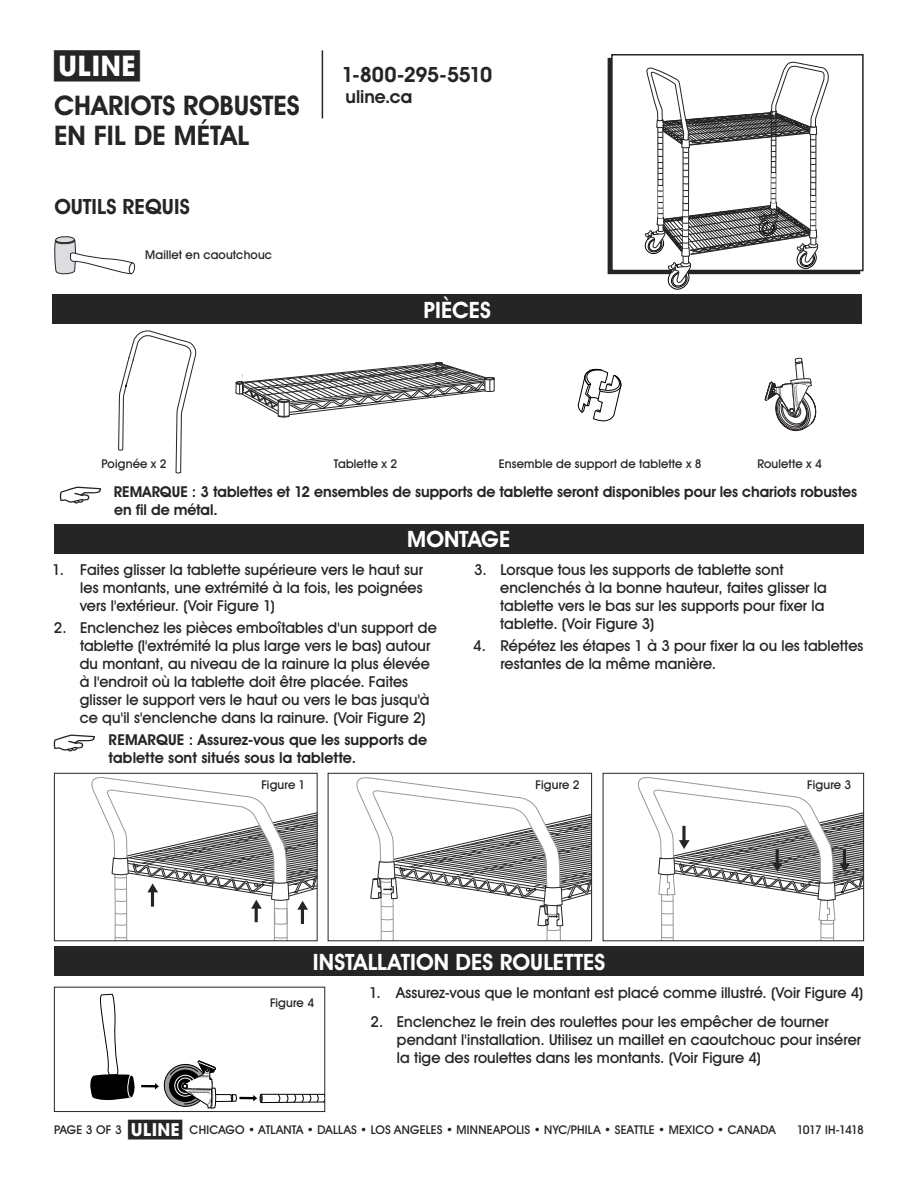
<style>
.page{position:relative;width:918px;height:1188px;background:#fff}
.page>*{position:absolute;margin:0;border:0;box-sizing:border-box;transform-origin:0 0}
.t1{font:700 28.5px "Uline Two Knine";color:#252525}
.t2{font:700 27px/30px "Uline Two Knine";color:#252525}
.t3{font:700 22.5px "Uline Two Knine";color:#fff}
.t4{font:700 21px "Uline Two Knine";letter-spacing:-.005em;color:#252525}
.t5{font:700 18px "Uline Two Knine";color:#252525}
.t6{font:15px/18px "Uline Two Knine";letter-spacing:.005em;color:#252525}
.t7{font:700 15px/18px "Uline Two Knine";color:#252525}
.t8{font:12px "Uline Two Knine";letter-spacing:.015em;color:#252525}
.t9{font:12px "Uline Two Knine";letter-spacing:-.07em;color:#252525}
.s1{font-size:18px}
</style>
<div class="page">
<hr style="left:322px;top:50px;width:1px;height:68px;background:#252525">
<svg style="left:90px;top:994px;width:233px;height:115px"></svg>
<div style="left:54px;top:987px;width:271px;height:125px;border:1px solid #252525"></div>
<div style="left:54px;top:524px;width:810px;height:30px;background:#252525"></div>
<svg style="left:54px;top:735px;width:41px;height:16px"></svg>
<div style="left:54px;top:946px;width:810px;height:30px;background:#252525"></div>
<svg style="left:91px;top:777px;width:225px;height:162px"></svg>
<div style="left:54px;top:773px;width:264px;height:168px;border:1px solid #252525"></div>
<svg style="left:356px;top:777px;width:234px;height:162px"></svg>
<div style="left:328px;top:773px;width:264px;height:168px;border:1px solid #252525"></div>
<svg style="left:637px;top:777px;width:225px;height:162px"></svg>
<div style="left:603px;top:773px;width:261px;height:168px;border:1px solid #252525"></div>
<svg style="left:236px;top:362px;width:259px;height:55px"></svg>
<div style="left:52px;top:294px;width:810px;height:30px;background:#252525"></div>
<svg style="left:60px;top:487px;width:41px;height:17px"></svg>
<svg style="left:118px;top:330px;width:78px;height:144px"></svg>
<svg style="left:765px;top:357px;width:51px;height:75px"></svg>
<svg style="left:577px;top:368px;width:45px;height:54px"></svg>
<div style="left:611px;top:54px;width:253px;height:217px;border:2px solid #252525"></div>
<svg style="left:54px;top:236px;width:81px;height:39px"></svg>
<svg style="left:645px;top:62px;width:184px;height:228px"></svg>
<h1 class="t1" style="left:54px;top:49px;width:87px">π</h1>
<h2 class="t2" style="left:54px;top:90px;width:247px">CHARIOTS ROBUSTES<br>EN FIL DE MÉTAL</h2>
<h3 class="t4" style="left:54px;top:194px;width:137px">OUTILS REQUIS</h3>
<p class="t8" style="left:145px;top:247px;width:129px">Maillet en caoutchouc</p>
<h3 class="t4" style="left:341px;top:62px;width:152px">1-800-295-5510</h3>
<p class="t5" style="left:345px;top:86px;width:68px">uline.ca</p>
<h3 class="t3" style="left:424px;top:296px;width:69px">PIÈCES</h3>
<p class="t8" style="left:101px;top:457px;width:67px">Poignée x 2</p>
<p class="t8" style="left:334px;top:457px;width:65px">Tablette x 2</p>
<p class="t8" style="left:499px;top:457px;width:204px">Ensemble de support de tablette x 8</p>
<p class="t8" style="left:757px;top:457px;width:66px">Roulette x 4</p>
<p class="t7" style="left:114px;top:483px;width:745px">REMARQUE : 3 tablettes et 12 ensembles de supports de tablette seront disponibles pour les chariots robustes en fil de métal.</p>
<h3 class="t3" style="left:407px;top:525px;width:105px">MONTAGE</h3>
<p class="t6" style="left:80px;top:560px;width:345px;text-align:justify;text-indent:-27px">1. Faites glisser la tablette supérieure vers le haut sur les montants, une extrémité à la fois, les poignées vers l'extérieur. (Voir Figure 1)</p>
<p class="t6" style="left:80px;top:618px;width:359px;text-indent:-26px">2. Enclenchez les pièces emboîtables d'un support de tablette (l'extrémité la plus large vers le bas) autour du montant, au niveau de la rainure la plus élevée à l'endroit où la tablette doit être placée. Faites glisser le support vers le haut ou vers le bas jusqu'à ce qu'il s'enclenche dans la rainure. (Voir Figure 2)</p>
<p class="t7" style="left:109px;top:731px;width:320px">REMARQUE : Assurez-vous que les supports de tablette sont situés sous la tablette.</p>
<p class="t6" style="left:500px;top:560px;width:328px;text-indent:-26px">3. Lorsque tous les supports de tablette sont enclenchés à la bonne hauteur, faites glisser la tablette vers le bas sur les supports pour fixer la tablette. (Voir Figure 3)</p>
<p class="t6" style="left:500px;top:636px;width:364px;text-indent:-27px">4. Répétez les étapes 1 à 3 pour fixer la ou les tablettes restantes de la même manière.</p>
<p class="t8" style="left:261px;top:778px;width:46px">Figure 1</p>
<p class="t8" style="left:536px;top:778px;width:46px">Figure 2</p>
<p class="t8" style="left:807px;top:778px;width:46px">Figure 3</p>
<h3 class="t3" style="left:313px;top:948px;width:294px">INSTALLATION DES ROULETTES</h3>
<p class="t8" style="left:270px;top:995px;width:46px">Figure 4</p>
<p class="t6" style="left:369px;top:984px;width:496px">1. Assurez-vous que le montant est placé comme illustré. (Voir Figure 4)</p>
<p class="t6" style="left:397px;top:1013px;width:466px;text-indent:-26px">2. Enclenchez le frein des roulettes pour les empêcher de tourner pendant l'installation. Utilisez un maillet en caoutchouc pour insérer la tige des roulettes dans les montants. (Voir Figure 4)</p>
<p class="t8" style="left:128px;top:1122px;width:649px"><span class="s1">π</span> CHICAGO • ATLANTA • DALLAS • LOS ANGELES • MINNEAPOLIS • NYC/PHILA • SEATTLE • MEXICO • CANADA</p>
<p class="t8" style="left:54px;top:1122px;width:69px">PAGE 3 OF 3</p>
<p class="t9" style="left:797px;top:1122px;width:69px">1017 IH-1418</p>
</div>
